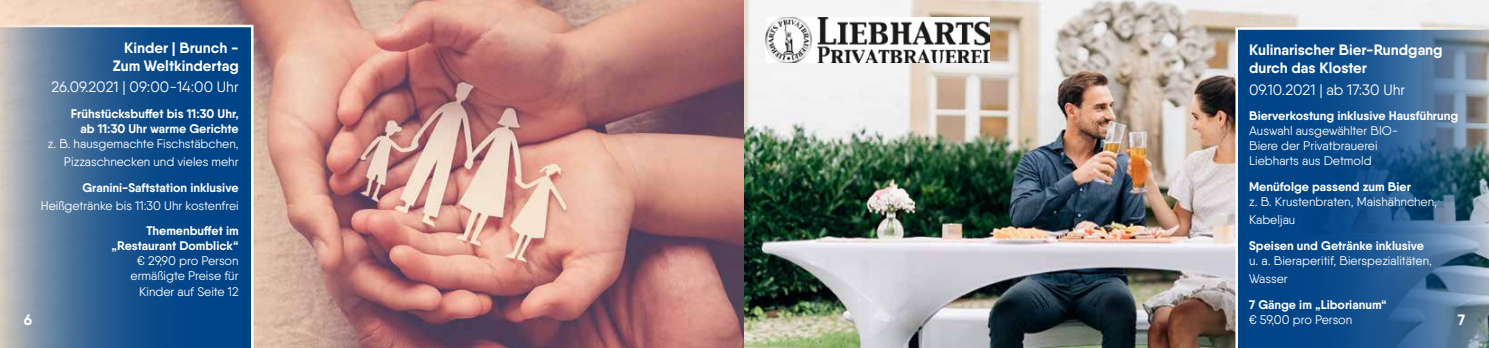
<style>
.page{position:relative;width:1489px;height:348px;background:#fff}
.page>*{position:absolute;margin:0;border:0;box-sizing:border-box;transform-origin:0 0}
.t1{font:700 15px/18px "Qanelas";color:#fff;text-align:right}
.t2{font:15px "Qanelas";color:#fff}
.t3{font:12.5px/15px "Qanelas";color:#fff}
.t4{font:700 12.5px/15px "Qanelas";color:#fff;text-align:right}
</style>
<div class="page">
<img style="left:0;top:0;width:1488px;height:347px">
<svg style="left:0;top:25px;width:253px;height:322px;background:#376696"></svg>
<svg style="left:1235px;top:27px;width:253px;height:320px;background:#285d90"></svg>
<img style="left:765px;top:18px;width:224px;height:45px">
<p class="t1" style="left:113px;top:38px;width:127px">Kinder | Brunch -<br>Zum Weltkindertag</p>
<p class="t2" style="left:51px;top:78px;width:189px">26.09.2021 | 09:00-14:00 Uhr</p>
<p class="t4" style="left:71px;top:106px;width:169px">Frühstücksbuffet bis 11:30 Uhr, ab 11:30 Uhr warme Gerichte</p>
<p class="t3" style="left:48px;top:134px;width:192px;line-height:18px;text-align:right">z. B. hausgemachte Fischstäbchen,<br>Pizzaschnecken und vieles mehr</p>
<p class="t4" style="left:82px;top:179px;width:158px">Granini-Saftstation inklusive</p>
<p class="t3" style="left:41px;top:197px;width:199px">Heißgetränke bis 11:30 Uhr kostenfrei</p>
<p class="t4" style="left:112px;top:223px;width:129px">Themenbuffet im „Restaurant Domblick“</p>
<p class="t3" style="left:131px;top:253px;width:110px;text-align:right">€ 29,90 pro Person ermäßigte Preise für<br>Kinder auf Seite 12</p>
<p class="t1" style="left:1248px;top:41px;width:195px;text-align:left">Kulinarischer Bier-Rundgang durch das Kloster</p>
<p class="t2" style="left:1248px;top:80px;width:158px">09.10.2021 | ab 17:30 Uhr</p>
<p class="t4" style="left:1248px;top:108px;width:211px">Bierverkostung inklusive Hausführung</p>
<p class="t3" style="left:1248px;top:123px;width:151px">Auswahl ausgewählter BIO-<br>Biere der Privatbrauerei<br>Liebharts aus Detmold</p>
<p class="t4" style="left:1248px;top:179px;width:163px">Menüfolge passend zum Bier</p>
<p class="t3" style="left:1248px;top:192px;width:189px;line-height:18px">z. B. Krustenbraten, Maishähnchen,<br>Kabeljau</p>
<p class="t4" style="left:1248px;top:237px;width:176px">Speisen und Getränke inklusive</p>
<p class="t3" style="left:1248px;top:251px;width:184px;line-height:18px">u. a. Bieraperitif, Bierspezialitäten,<br>Wasser</p>
<p class="t4" style="left:1248px;top:296px;width:139px">7 Gänge im „Liborianum“</p>
<p class="t3" style="left:1248px;top:311px;width:105px">€ 59,00 pro Person</p>
<p class="t1" style="left:24px;top:310px;width:10px">6</p>
<p class="t1" style="left:1457px;top:310px;width:9px">7</p>
</div>
